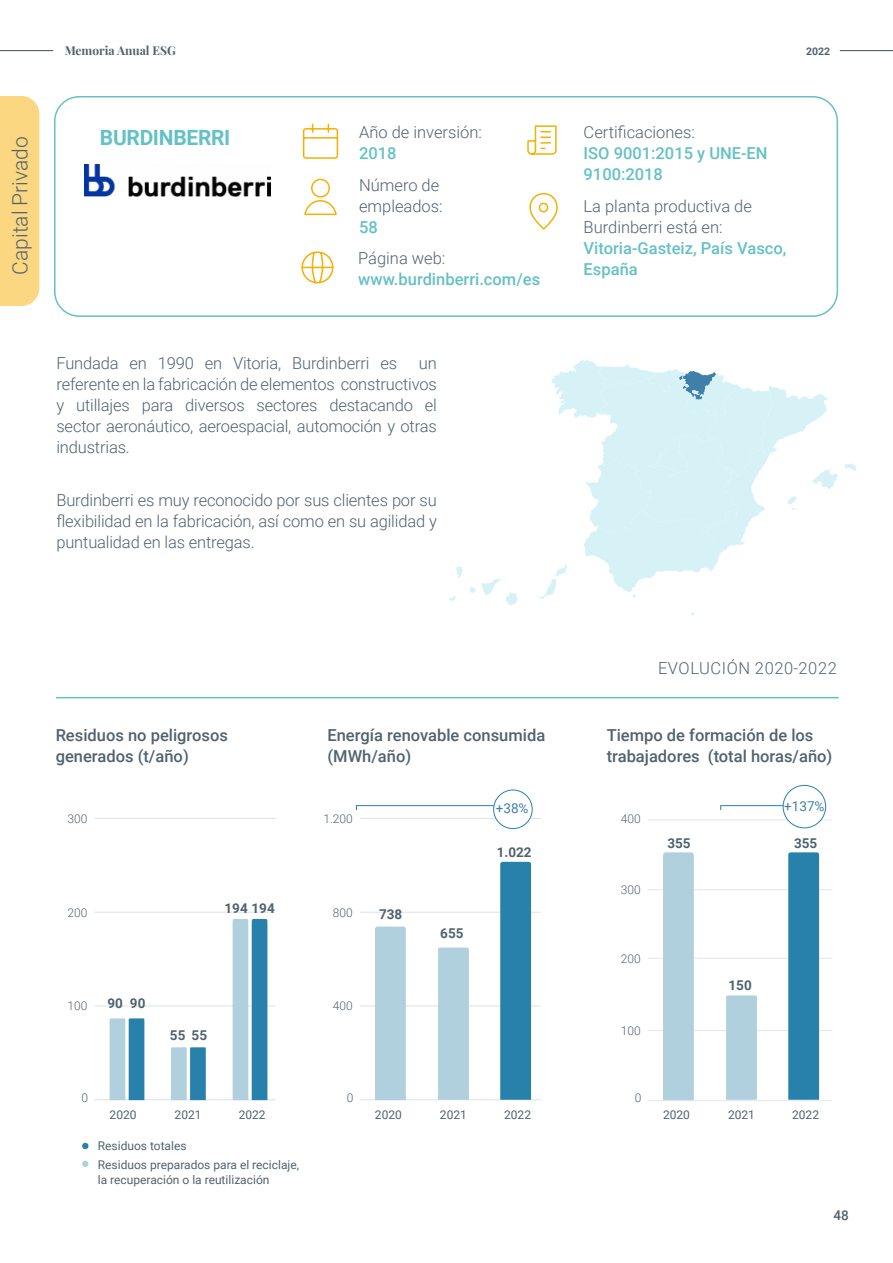
<style>
.page{position:relative;width:893px;height:1263px;background:#fff}
.page>*{position:absolute;margin:0;border:0;box-sizing:border-box;transform-origin:0 0}
.t1{font:300 21px "Roboto";color:#51626f}
.t2{font:700 21px "Roboto";letter-spacing:-.015em;color:#64c1c6}
.t3{font:300 16.5px/21px "Roboto";letter-spacing:-.01em;color:#51626f;text-align:justify}
.t4{font:500 16.5px/21px "Roboto";color:#51626f}
.t5{font:500 16.5px/21px "Roboto";color:#64c1c6}
.t6{font:300 16.5px "Roboto";letter-spacing:.035em;color:#51626f}
.t7{font:700 13.5px "Roboto";color:#51626f}
.t8{font:13.5px "Roboto";color:#3f7faa}
.t9{font:500 13.5px "Roboto";color:#51626f}
.t10{font:12px/18.9px "Roboto";color:#51626f}
.t11{font:300 12px "Roboto";color:#51626f}
.t12{font:700 12px "Playfair Display";color:#51626f}
.t13{font:300 12px "Roboto";color:#4a606d}
.t14{font:700 10.5px "Roboto";color:#51626f}
</style>
<div class="page">
<hr style="left:840px;top:50px;width:53px;height:1px;background:#51626f">
<hr style="left:0;top:50px;width:53px;height:1px;background:#51626f">
<hr style="left:648px;top:1030px;width:183px;height:1px;background:#e2e7ea">
<hr style="left:648px;top:1100px;width:183px;height:1px;background:#e2e7ea">
<hr style="left:648px;top:958px;width:183px;height:1px;background:#e2e7ea">
<hr style="left:648px;top:889px;width:183px;height:1px;background:#e2e7ea">
<hr style="left:648px;top:819px;width:183px;height:1px;background:#e2e7ea">
<div style="left:54px;top:96px;width:784px;height:221px;border:2px solid #64c1c6;border-radius:24px"></div>
<svg style="left:302px;top:123px;width:37px;height:36px"></svg>
<svg style="left:301px;top:251px;width:33px;height:33px"></svg>
<svg style="left:527px;top:125px;width:30px;height:30px"></svg>
<svg style="left:529px;top:192px;width:29px;height:38px"></svg>
<svg style="left:304px;top:178px;width:33px;height:38px"></svg>
<hr style="left:56px;top:697px;width:783px;height:1px;background:#64c1c6">
<hr style="left:95px;top:1099px;width:180px;height:1px;background:#dbe2e4">
<hr style="left:95px;top:1005px;width:180px;height:1px;background:#dbe2e4">
<hr style="left:95px;top:912px;width:180px;height:1px;background:#dbe2e4">
<hr style="left:95px;top:818px;width:180px;height:1px;background:#dbe2e4">
<hr style="left:360px;top:1099px;width:181px;height:1px;background:#dbe2e4">
<hr style="left:360px;top:1005px;width:181px;height:1px;background:#dbe2e4">
<hr style="left:360px;top:912px;width:181px;height:1px;background:#dbe2e4">
<hr style="left:360px;top:818px;width:181px;height:1px;background:#dbe2e4">
<svg style="left:110px;top:1018px;width:34px;height:82px;background:#7ab1ca"></svg>
<svg style="left:171px;top:1047px;width:35px;height:53px;background:#7bb1ca"></svg>
<svg style="left:233px;top:919px;width:34px;height:181px;background:#7ab1ca"></svg>
<div style="left:375px;top:926px;width:31px;height:174px;background:#b0d0de"></div>
<div style="left:663px;top:852px;width:31px;height:248px;background:#b0d0de"></div>
<div style="left:438px;top:947px;width:31px;height:153px;background:#b0d0de"></div>
<div style="left:726px;top:995px;width:31px;height:105px;background:#b0d0de"></div>
<div style="left:500px;top:862px;width:31px;height:238px;background:#2781ab"></div>
<div style="left:788px;top:852px;width:31px;height:248px;background:#2781ab"></div>
<div style="left:494px;top:790px;width:38px;height:38px;background:#fff;border-radius:50%"></div>
<div style="left:493px;top:790px;width:40px;height:39px;border:1px solid #2781ab;border-radius:50%"></div>
<div style="left:783px;top:785px;width:43px;height:43px;background:#fff;border-radius:50%"></div>
<div style="left:783px;top:785px;width:43px;height:43px;border:1px solid #2781ab;border-radius:50%"></div>
<img style="left:85px;top:164px;width:186px;height:33px">
<svg style="left:449px;top:359px;width:408px;height:246px"></svg>
<svg style="left:82px;top:1143px;width:6px;height:6px"></svg>
<svg style="left:82px;top:1161px;width:6px;height:6px"></svg>
<svg style="left:356px;top:805px;width:139px;height:6px"></svg>
<svg style="left:720px;top:805px;width:64px;height:6px"></svg>
<div style="left:0;top:96px;width:39px;height:210px;background:#fbd781"></div>
<p class="t1" style="left:5px;top:275px;width:140px;rotate:-90deg">Capital Privado</p>
<p class="t12" style="left:65px;top:41px;width:113px">Memoria Anual ESG</p>
<p class="t14" style="left:806px;top:44px;width:26px">2022</p>
<p class="t2" style="left:100px;top:123px;width:132px">BURDINBERRI</p>
<p class="t3" style="left:359px;top:121px;width:124px">Año de inversión:</p>
<p class="t5" style="left:359px;top:142px;width:39px">2018</p>
<p class="t3" style="left:359px;top:174px;width:85px">Número de empleados:</p>
<p class="t5" style="left:359px;top:216px;width:20px">58</p>
<p class="t3" style="left:358px;top:247px;width:89px">Página web:</p>
<p class="t5" style="left:358px;top:268px;width:184px">www.burdinberri.com/es</p>
<p class="t3" style="left:584px;top:121px;width:113px">Certificaciones:</p>
<p class="t5" style="left:584px;top:142px;width:185px">ISO 9001:2015 y UNE-EN<br>9100:2018</p>
<p class="t3" style="left:584px;top:195px;width:170px">La planta productiva de<br>Burdinberri está en:</p>
<p class="t5" style="left:584px;top:237px;width:204px">Vitoria-Gasteiz, País Vasco,<br>España</p>
<p class="t3" style="left:56px;top:352px;width:342px">Fundada en 1990 en Vitoria, Burdinberri es</p>
<p class="t3" style="left:56px;top:352px;width:382px;text-indent:362px">un referente en la fabricación de elementos constructivos y utillajes para diversos sectores destacando el sector aeronáutico, aeroespacial, automoción y otras industrias.</p>
<p class="t3" style="left:56px;top:489px;width:382px">Burdinberri es muy reconocido por sus clientes por su flexibilidad en la fabricación, así como en su agilidad y puntualidad en las entregas.</p>
<p class="t6" style="left:658px;top:657px;width:180px">EVOLUCIÓN 2020-2022</p>
<p class="t4" style="left:56px;top:723px;width:174px">Residuos no peligrosos generados (t/año)</p>
<p class="t4" style="left:327px;top:723px;width:219px">Energía renovable consumida (MWh/año)</p>
<p class="t4" style="left:607px;top:723px;width:227px">Tiempo de formación de los trabajadores (total horas/año)</p>
<p class="t8" style="left:496px;top:799px;width:34px">+38%</p>
<p class="t8" style="left:784px;top:797px;width:42px">+137%</p>
<p class="t11" style="left:68px;top:810px;width:21px">300</p>
<p class="t11" style="left:323px;top:810px;width:31px">1.200</p>
<p class="t11" style="left:621px;top:810px;width:21px">400</p>
<p class="t7" style="left:225px;top:899px;width:52px">194 194</p>
<p class="t11" style="left:68px;top:904px;width:21px">200</p>
<p class="t11" style="left:333px;top:904px;width:21px">800</p>
<p class="t7" style="left:379px;top:905px;width:25px">738</p>
<p class="t7" style="left:108px;top:994px;width:39px">90 90</p>
<p class="t11" style="left:68px;top:998px;width:21px">100</p>
<p class="t11" style="left:333px;top:998px;width:21px">400</p>
<p class="t7" style="left:170px;top:1025px;width:17px">55</p>
<p class="t7" style="left:192px;top:1025px;width:17px">55</p>
<p class="t7" style="left:440px;top:924px;width:25px">655</p>
<p class="t7" style="left:497px;top:843px;width:36px">1.022</p>
<p class="t11" style="left:621px;top:881px;width:21px">300</p>
<p class="t11" style="left:621px;top:950px;width:21px">200</p>
<p class="t11" style="left:621px;top:1022px;width:21px">100</p>
<p class="t7" style="left:667px;top:833px;width:25px">355</p>
<p class="t7" style="left:794px;top:833px;width:25px">355</p>
<p class="t7" style="left:728px;top:975px;width:25px">150</p>
<p class="t13" style="left:81px;top:1089px;width:8px">0</p>
<p class="t13" style="left:347px;top:1089px;width:8px">0</p>
<p class="t13" style="left:635px;top:1089px;width:8px">0</p>
<p class="t10" style="left:110px;top:1105px;width:28px">2020</p>
<p class="t10" style="left:175px;top:1105px;width:28px">2021</p>
<p class="t10" style="left:239px;top:1105px;width:28px">2022</p>
<p class="t10" style="left:375px;top:1105px;width:28px">2020</p>
<p class="t10" style="left:440px;top:1105px;width:28px">2021</p>
<p class="t10" style="left:504px;top:1105px;width:28px">2022</p>
<p class="t10" style="left:663px;top:1105px;width:28px">2020</p>
<p class="t10" style="left:728px;top:1105px;width:28px">2021</p>
<p class="t10" style="left:792px;top:1105px;width:28px">2022</p>
<p class="t10" style="left:98px;top:1135px;width:203px">Residuos totales<br>Residuos preparados para el reciclaje,</p>
<p class="t10" style="left:98px;top:1169px;width:173px">la recuperación o la reutilización</p>
<p class="t9" style="left:833px;top:1205px;width:17px">48</p>
</div>
